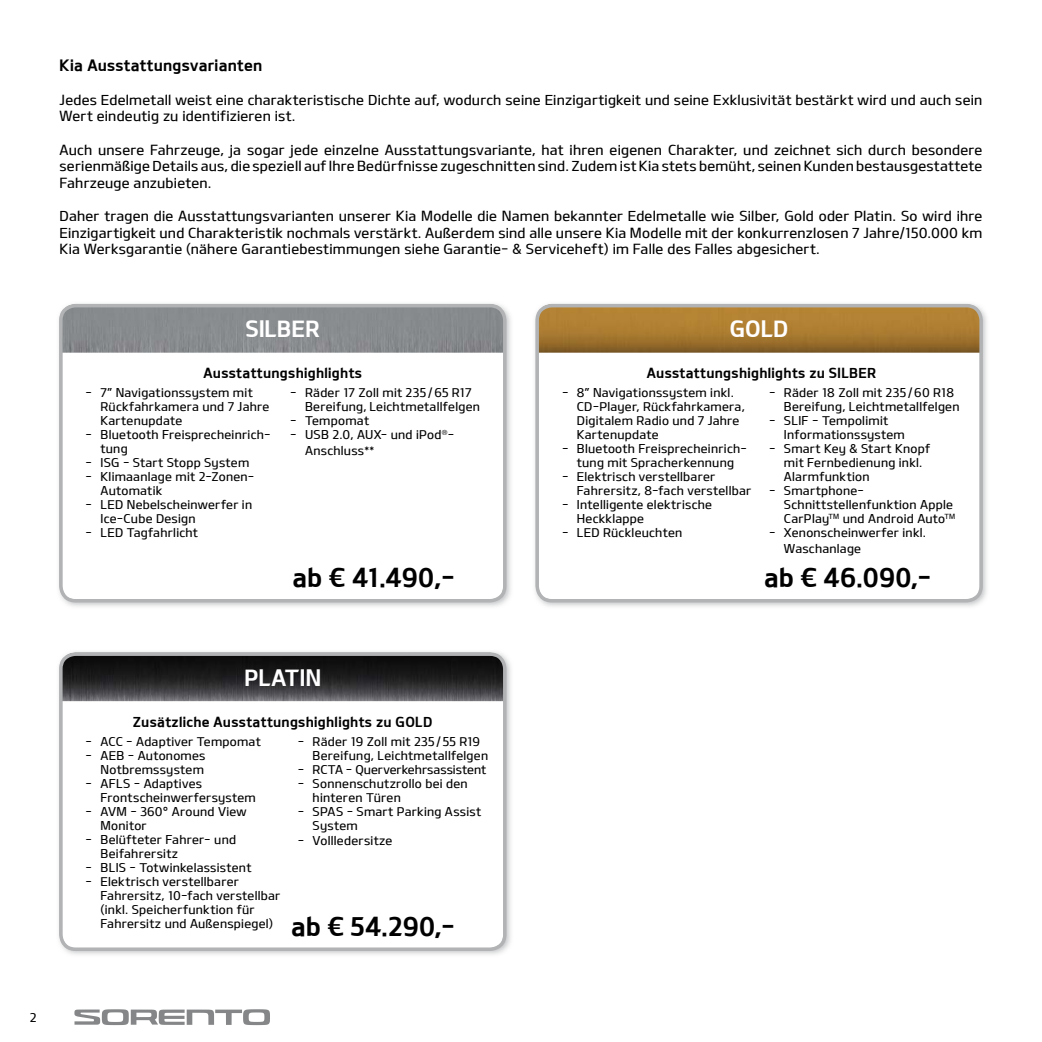
<style>
.page{position:relative;width:1042px;height:1042px;background:#fff}
.page>*{position:absolute;margin:0;border:0;box-sizing:border-box;transform-origin:0 0}
.t1{font:26.25px "KIAB";color:#000}
.t2{font:22.75px "KIAB";color:#fff}
.t3{font:15.75px "KIAB";letter-spacing:.015em;color:#000}
.t4{font:14px/16.6px "KIAM";letter-spacing:.015em;color:#000;text-align:justify}
.t5{font:14px "KIAB";letter-spacing:.02em;color:#000}
.t6{font:12.25px/14px "KIAM";letter-spacing:.02em;color:#000}
.t7{font:12.25px "KIAM";color:#000}
</style>
<div class="page">
<svg style="left:74px;top:1009px;width:196px;height:16px"></svg>
<img style="left:541px;top:303px;width:446px;height:304px">
<svg style="left:535px;top:304px;width:448px;height:298px"></svg>
<img style="left:66px;top:651px;width:445px;height:304px">
<svg style="left:59px;top:652px;width:447px;height:299px"></svg>
<img style="left:65px;top:303px;width:446px;height:304px">
<svg style="left:59px;top:304px;width:447px;height:298px"></svg>
<p class="t3" style="left:60px;top:56px;width:204px">Kia Ausstattungsvarianten</p>
<p class="t4" style="left:60px;top:91px;width:924px">Jedes Edelmetall weist eine charakteristische Dichte auf, wodurch seine Einzigartigkeit und seine Exklusivität bestärkt wird und auch sein<br>Wert eindeutig zu identifizieren ist.</p>
<p class="t4" style="left:60px;top:141px;width:924px">Auch unsere Fahrzeuge, ja sogar jede einzelne Ausstattungsvariante, hat ihren eigenen Charakter, und zeichnet sich durch besondere serienmäßige Details aus, die speziell auf Ihre Bedürfnisse zugeschnitten sind. Zudem ist Kia stets bemüht, seinen Kunden bestausgestattete Fahrzeuge anzubieten.</p>
<p class="t4" style="left:60px;top:207px;width:924px">Daher tragen die Ausstattungsvarianten unserer Kia Modelle die Namen bekannter Edelmetalle wie Silber, Gold oder Platin. So wird ihre Einzigartigkeit und Charakteristik nochmals verstärkt. Außerdem sind alle unsere Kia Modelle mit der konkurrenzlosen 7 Jahre/150.000 km Kia Werksgarantie (nähere Garantiebestimmungen siehe Garantie- &amp; Serviceheft) im Falle des Falles abgesichert.</p>
<h2 class="t2" style="left:246px;top:314px;width:76px">SILBER</h2>
<p class="t5" style="left:203px;top:364px;width:160px">Ausstattungshighlights</p>
<p class="t6" style="left:101px;top:385px;width:170px;text-indent:-15px">- 7” Navigationssystem mit<br>Rückfahrkamera und 7 Jahre<br>Kartenupdate</p>
<p class="t6" style="left:101px;top:427px;width:171px;text-indent:-15px">- Bluetooth Freisprecheinrich&shy;tung</p>
<p class="t6" style="left:86px;top:455px;width:165px">- ISG - Start Stopp System</p>
<p class="t6" style="left:101px;top:469px;width:155px;text-indent:-15px">- Klimaanlage mit 2-Zonen-<br>Automatik</p>
<p class="t6" style="left:101px;top:497px;width:153px;text-indent:-15px">- LED Nebelscheinwerfer in<br>Ice-Cube Design</p>
<p class="t6" style="left:86px;top:525px;width:114px">- LED Tagfahrlicht</p>
<p class="t6" style="left:305px;top:385px;width:176px;text-indent:-15px">- Räder 17 Zoll mit 235 / 65 R17<br>Bereifung, Leichtmetallfelgen</p>
<p class="t6" style="left:290px;top:413px;width:80px">- Tempomat</p>
<p class="t6" style="left:305px;top:426px;width:151px;line-height:15.8px;text-indent:-15px">- USB 2.0, AUX- und iPod<sup>®</sup>-<br>Anschluss**</p>
<h1 class="t1" style="left:292px;top:561px;width:164px">ab € 41.490,-</h1>
<h2 class="t2" style="left:730px;top:314px;width:60px">GOLD</h2>
<p class="t5" style="left:647px;top:364px;width:231px">Ausstattungshighlights zu SILBER</p>
<p class="t6" style="left:577px;top:385px;width:169px;text-indent:-15px">- 8” Navigationssystem inkl.<br>CD-Player, Rückfahrkamera,<br>Digitalem Radio und 7 Jahre<br>Kartenupdate</p>
<p class="t6" style="left:562px;top:441px;width:186px;text-align:center">- Bluetooth Freisprecheinrich&shy;tung mit Spracherkennung</p>
<p class="t6" style="left:577px;top:469px;width:176px;text-indent:-15px">- Elektrisch verstellbarer<br>Fahrersitz, 8-fach verstellbar</p>
<p class="t6" style="left:577px;top:497px;width:137px;text-indent:-15px">- Intelligente elektrische<br>Heckklappe</p>
<p class="t6" style="left:562px;top:525px;width:122px">- LED Rückleuchten</p>
<p class="t6" style="left:784px;top:385px;width:177px;text-indent:-15px">- Räder 18 Zoll mit 235 / 60 R18<br>Bereifung, Leichtmetallfelgen</p>
<p class="t6" style="left:784px;top:413px;width:122px;text-indent:-15px">- SLIF - Tempolimit<br>Informationssystem</p>
<p class="t6" style="left:784px;top:441px;width:148px;text-indent:-15px">- Smart Key &amp; Start Knopf mit Fernbedienung inkl.<br>Alarmfunktion</p>
<p class="t6" style="left:784px;top:483px;width:173px;text-indent:-15px">- Smartphone-<br>Schnittstellenfunktion Apple<br>CarPlay<sup>TM</sup> und Android Auto<sup>TM</sup></p>
<p class="t6" style="left:784px;top:524px;width:144px;line-height:15.8px;text-indent:-15px">- Xenonscheinwerfer inkl.<br>Waschanlage</p>
<h1 class="t1" style="left:764px;top:561px;width:169px">ab € 46.090,-</h1>
<p class="t6" style="left:30px;top:1010px;width:8px">2</p>
<h2 class="t2" style="left:244px;top:663px;width:79px">PLATIN</h2>
<p class="t5" style="left:133px;top:712px;width:301px">Zusätzliche Ausstattungshighlights zu GOLD</p>
<p class="t6" style="left:86px;top:733px;width:177px">- ACC - Adaptiver Tempomat</p>
<p class="t6" style="left:86px;top:747px;width:121px;text-align:right">- AEB - Autonomes<br>Notbremssystem</p>
<p class="t6" style="left:101px;top:775px;width:157px;text-indent:-15px">- AFLS - Adaptives<br>Frontscheinwerfersystem</p>
<p class="t6" style="left:101px;top:803px;width:148px;text-indent:-15px">- AVM - 360° Around View<br>Monitor</p>
<p class="t6" style="left:101px;top:831px;width:137px;text-indent:-15px">- Belüfteter Fahrer- und<br>Beifahrersitz</p>
<p class="t6" style="left:86px;top:859px;width:167px">- BLIS - Totwinkelassistent</p>
<p class="t6" style="left:101px;top:873px;width:181px;text-indent:-15px">- Elektrisch verstellbarer<br>Fahrersitz, 10-fach verstellbar (inkl. Speicherfunktion für<br>Fahrersitz und Außenspiegel)</p>
<p class="t6" style="left:313px;top:733px;width:177px;text-indent:-15px">- Räder 19 Zoll mit 235 / 55 R19<br>Bereifung, Leichtmetallfelgen</p>
<p class="t7" style="left:298px;top:761px;width:190px">- RCTA - Querverkehrsassistent</p>
<p class="t6" style="left:313px;top:775px;width:157px;text-indent:-15px">- Sonnenschutzrollo bei den hinteren Türen</p>
<p class="t6" style="left:313px;top:803px;width:170px;text-indent:-15px">- SPAS - Smart Parking Assist<br>System</p>
<p class="t6" style="left:298px;top:833px;width:96px">- Vollledersitze</p>
<h1 class="t1" style="left:291px;top:909px;width:166px">ab € 54.290,-</h1>
</div>
